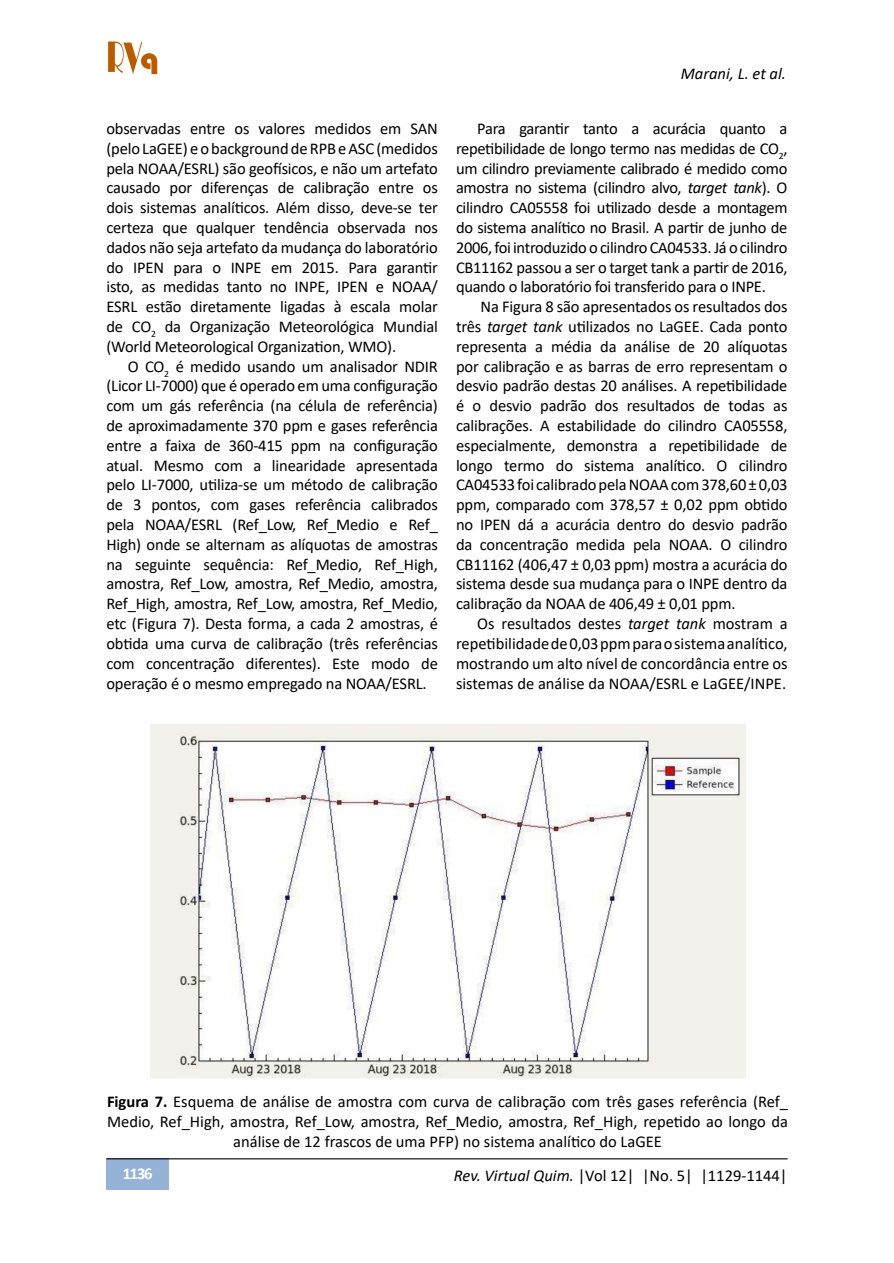
<style>
.page{position:relative;width:894px;height:1263px;background:#fff}
.page>*{position:absolute;margin:0;border:0;box-sizing:border-box;transform-origin:0 0}
.t1{font:16.5px/19.8px "Calibri";letter-spacing:-.01em;color:#000;text-align:justify}
.t2{font:italic 16.5px "Calibri";color:#000}
.t3{font:700 16.5px "Calibri";color:#fff}
.s1{font-style:italic}
.s2{font-weight:700}
</style>
<div class="page">
<div style="left:106px;top:1158px;width:63px;height:32px;background:#95b3d7"></div>
<hr style="left:106px;top:1158px;width:681px;height:1px;background:#000">
<img style="left:107px;top:41px;width:51px;height:34px">
<img style="left:150px;top:724px;width:594px;height:355px">
<p class="t1" style="left:106px;top:118px;width:333px">observadas entre os valores medidos em SAN (pelo LaGEE) e o background de RPB e ASC (medidos pela NOAA/ESRL) são geofísicos, e não um artefato causado por diferenças de calibração entre os dois sistemas analíticos. Além disso, deve-se ter certeza que qualquer tendência observada nos dados não seja artefato da mudança do laboratório do IPEN para o INPE em 2015. Para garantir isto, as medidas tanto no INPE, IPEN e NOAA/ ESRL estão diretamente ligadas à escala molar de CO<sub>2</sub> da Organização Meteorológica Mundial (World Meteorological Organization, WMO).</p>
<p class="t1" style="left:106px;top:356px;width:333px;text-indent:21px">O CO<sub>2</sub> é medido usando um analisador NDIR (Licor LI-7000) que é operado em uma configuração com um gás referência (na célula de referência) de aproximadamente 370 ppm e gases referência entre a faixa de 360-415 ppm na configuração atual. Mesmo com a linearidade apresentada pelo LI-7000, utiliza-se um método de calibração de 3 pontos, com gases referência calibrados pela NOAA/ESRL (Ref_Low, Ref_Medio e Ref_ High) onde se alternam as alíquotas de amostras na seguinte sequência: Ref_Medio, Ref_High, amostra, Ref_Low, amostra, Ref_Medio, amostra, Ref_High, amostra, Ref_Low, amostra, Ref_Medio, etc (Figura 7). Desta forma, a cada 2 amostras, é obtida uma curva de calibração (três referências com concentração diferentes). Este modo de operação é o mesmo empregado na NOAA/ESRL.</p>
<p class="t2" style="left:680px;top:62px;width:107px">Marani, L. et al.</p>
<p class="t1" style="left:456px;top:118px;width:333px;text-indent:21px">Para garantir tanto a acurácia quanto a repetibilidade de longo termo nas medidas de CO<sub>2</sub>, um cilindro previamente calibrado é medido como amostra no sistema (cilindro alvo, <span class="s1">target tank</span>). O cilindro CA05558 foi utilizado desde a montagem do sistema analítico no Brasil. A partir de junho de 2006, foi introduzido o cilindro CA04533. Já o cilindro CB11162 passou a ser o target tank a partir de 2016, quando o laboratório foi transferido para o INPE.</p>
<p class="t1" style="left:456px;top:296px;width:333px;text-indent:24px">Na Figura 8 são apresentados os resultados dos três <span class="s1">target tank</span> utilizados no LaGEE. Cada ponto representa a média da análise de 20 alíquotas por calibração e as barras de erro representam o desvio padrão destas 20 análises. A repetibilidade é o desvio padrão dos resultados de todas as calibrações. A estabilidade do cilindro CA05558, especialmente, demonstra a repetibilidade de longo termo do sistema analítico. O cilindro CA04533 foi calibrado pela NOAA com 378,60 ± 0,03 ppm, comparado com 378,57 ± 0,02 ppm obtido no IPEN dá a acurácia dentro do desvio padrão da concentração medida pela NOAA. O cilindro CB11162 (406,47 ± 0,03 ppm) mostra a acurácia do sistema desde sua mudança para o INPE dentro da calibração da NOAA de 406,49 ± 0,01 ppm.</p>
<p class="t1" style="left:456px;top:613px;width:333px;text-indent:21px">Os resultados destes <span class="s1">target tank</span> mostram a repetibilidade de 0,03 ppm para o sistema analítico, mostrando um alto nível de concordância entre os sistemas de análise da NOAA/ESRL e LaGEE/INPE.</p>
<p class="t1" style="left:107px;top:1091px;width:682px;text-align:center"><span class="s2">Figura 7.</span> Esquema de análise de amostra com curva de calibração com três gases referência (Ref_<br>Medio, Ref_High, amostra, Ref_Low, amostra, Ref_Medio, amostra, Ref_High, repetido ao longo da análise de 12 frascos de uma PFP) no sistema analítico do LaGEE</p>
<p class="t3" style="left:123px;top:1162px;width:31px">1136</p>
<p class="t1" style="left:454px;top:1165px;width:335px"><span class="s1">Rev. Virtual Quim.</span> |Vol 12| |No. 5| |1129-1144|</p>
</div>
